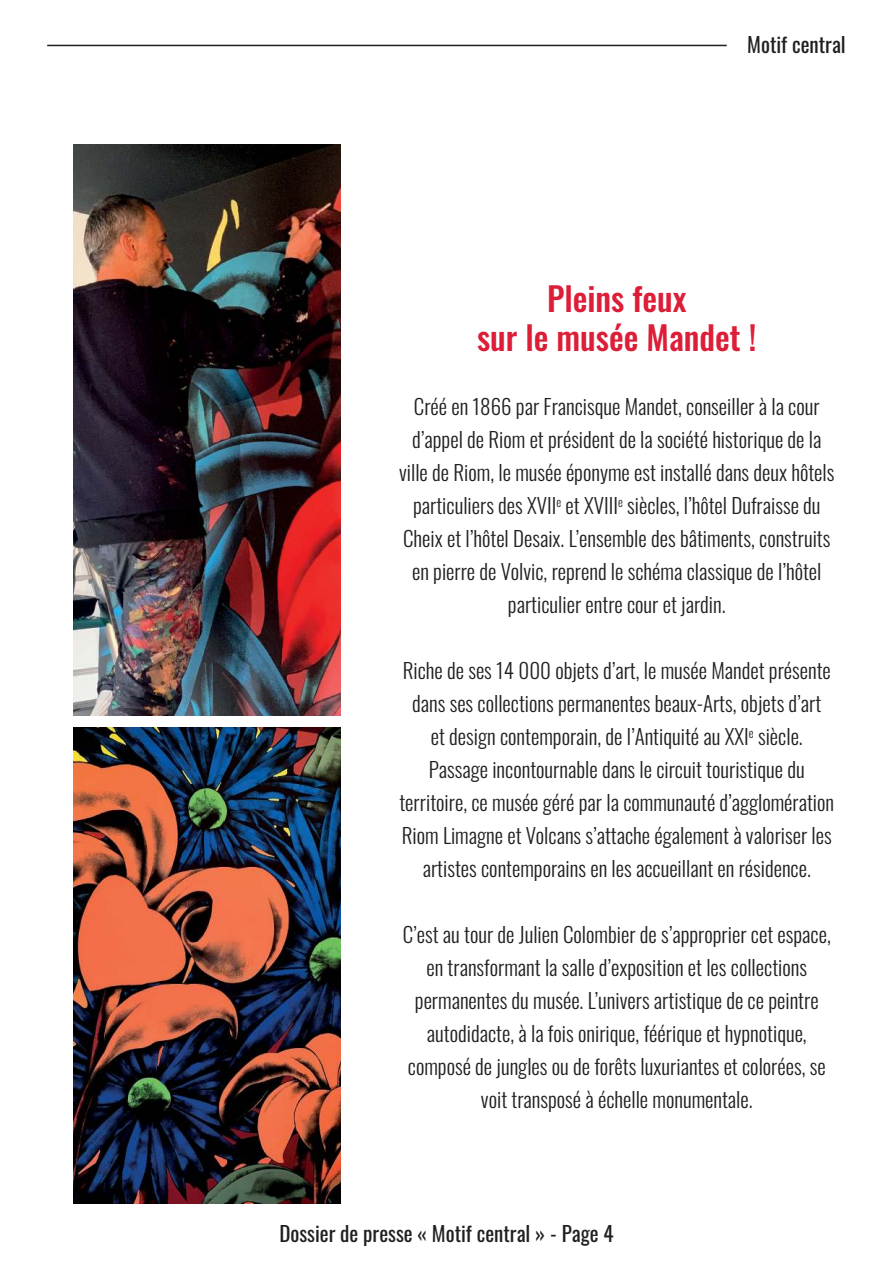
<style>
.page{position:relative;width:893px;height:1263px;background:#fff}
.page>*{position:absolute;margin:0;border:0;box-sizing:border-box;transform-origin:0 0}
.t1{font:500 33px/39px "Oswald";color:#dd1e38;text-align:center}
.t2{font:300 21px/33px "Oswald";color:#221f1f;text-align:center}
.t3{font:21px "Oswald";color:#221f1f}
</style>
<div class="page">
<hr style="left:47px;top:45px;width:680px;height:1px;background:#221f1f">
<img style="left:73px;top:145px;width:267px;height:571px">
<img style="left:73px;top:727px;width:267px;height:476px">
<p class="t3" style="left:747px;top:33px;width:100px">Motif central</p>
<h1 class="t1" style="left:477px;top:278px;width:281px">Pleins feux<br>sur le musée Mandet !</h1>
<p class="t2" style="left:399px;top:392px;width:437px">Créé en 1866 par Francisque Mandet, conseiller à la cour d’appel de Riom et président de la société historique de la ville de Riom, le musée éponyme est installé dans deux hôtels particuliers des XVII<sup>e</sup> et XVIII<sup>e</sup> siècles, l’hôtel Dufraisse du Cheix et l’hôtel Desaix. L’ensemble des bâtiments, construits en pierre de Volvic, reprend le schéma classique de l’hôtel particulier entre cour et jardin.</p>
<p class="t2" style="left:399px;top:656px;width:436px">Riche de ses 14 000 objets d’art, le musée Mandet présente dans ses collections permanentes beaux-Arts, objets d’art<br>et design contemporain, de l’Antiquité au XXI<sup>e</sup> siècle.<br>Passage incontournable dans le circuit touristique du territoire, ce musée géré par la communauté d’agglomération Riom Limagne et Volcans s’attache également à valoriser les artistes contemporains en les accueillant en résidence.</p>
<p class="t2" style="left:403px;top:920px;width:430px">C’est au tour de Julien Colombier de s’approprier cet espace, en transformant la salle d’exposition et les collections permanentes du musée. L’univers artistique de ce peintre autodidacte, à la fois onirique, féérique et hypnotique, composé de jungles ou de forêts luxuriantes et colorées, se voit transposé à échelle monumentale.</p>
<p class="t3" style="left:279px;top:1220px;width:336px">Dossier de presse « Motif central » - Page 4</p>
</div>
